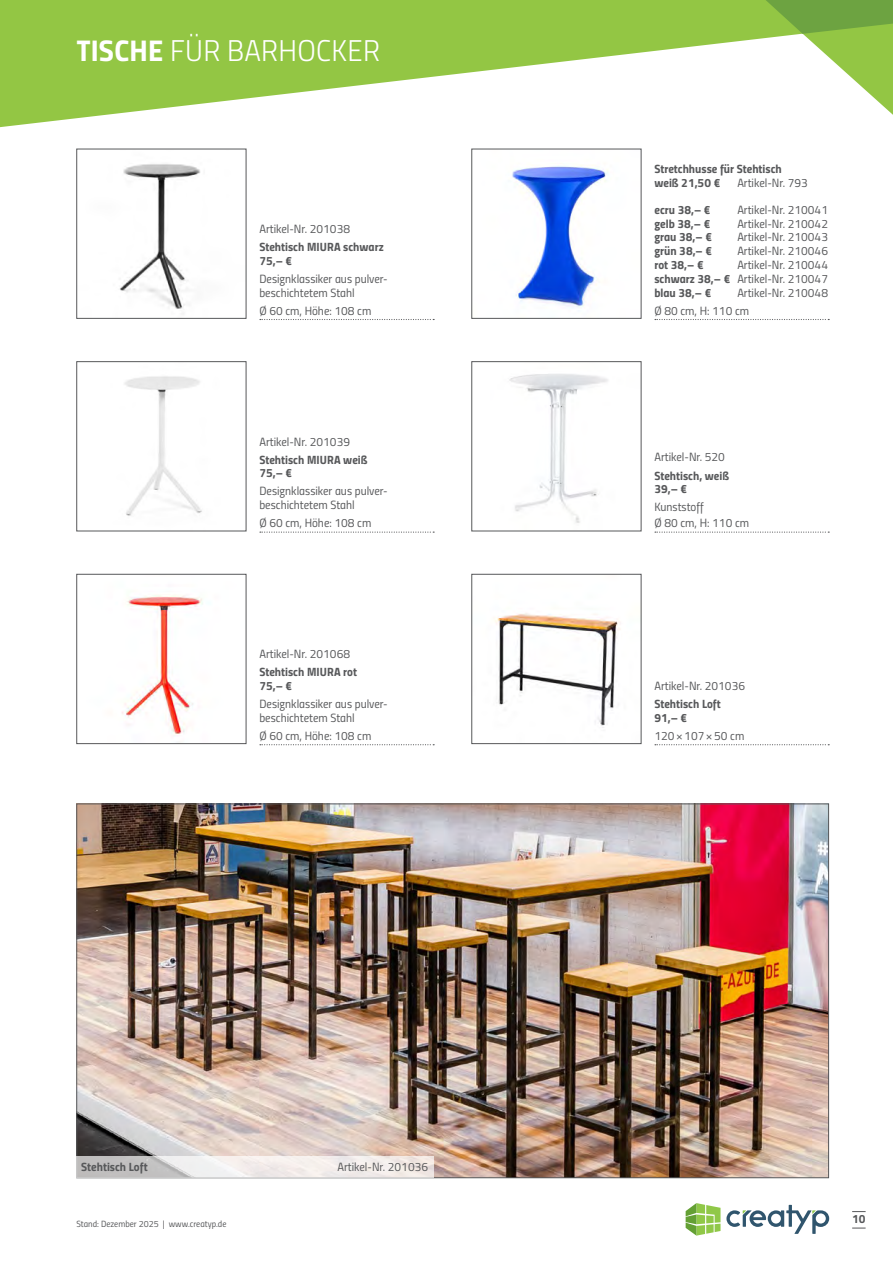
<style>
.page{position:relative;width:893px;height:1263px;background:#fff}
.page>*{position:absolute;margin:0;border:0;box-sizing:border-box;transform-origin:0 0}
.t1{font:30px "Titillium Light Upright";letter-spacing:.01em;color:#fff}
.t2{font:12px/13.8px "Titillium Regular Upright";color:#57585a}
.t3{font:12px/13.8px "Titillium Bold Upright";color:#57585a}
.t4{font:9px "Titillium Regular Upright";color:#57585a}
.s1{font-family:"Titillium Bold Upright"}
</style>
<div class="page">
<svg style="left:0;top:0;width:751px;height:128px;fill:#93c644"></svg>
<svg style="left:751px;top:0;width:142px;height:115px"></svg>
<svg style="left:686px;top:1203px;width:34px;height:32px"></svg>
<svg style="left:726px;top:1205px;width:103px;height:29px"></svg>
<svg style="left:852px;top:1211px;width:14px;height:1px"></svg>
<svg style="left:852px;top:1228px;width:14px;height:1px"></svg>
<img style="left:120px;top:164px;width:80px;height:150px">
<svg style="left:260px;top:319px;width:174px;height:1px"></svg>
<img style="left:124px;top:376px;width:78px;height:140px">
<svg style="left:260px;top:531px;width:174px;height:2px"></svg>
<img style="left:121px;top:595px;width:82px;height:140px">
<div style="left:77px;top:574px;width:169px;height:170px;border:1px solid #57585a"></div>
<svg style="left:260px;top:744px;width:174px;height:1px"></svg>
<img style="left:512px;top:165px;width:96px;height:143px">
<svg style="left:655px;top:319px;width:174px;height:1px"></svg>
<img style="left:509px;top:374px;width:99px;height:149px">
<svg style="left:655px;top:531px;width:174px;height:2px"></svg>
<img style="left:494px;top:613px;width:126px;height:115px">
<div style="left:472px;top:574px;width:169px;height:170px;border:1px solid #57585a"></div>
<svg style="left:655px;top:744px;width:174px;height:1px"></svg>
<img style="left:79px;top:806px;width:748px;height:370px">
<svg style="left:77px;top:1157px;width:357px;height:21px;fill:#f0eae8"></svg>
<h1 class="t1" style="left:77px;top:29px;width:305px"><span class="s1">TISCHE</span> FÜR BARHOCKER</h1>
<p class="t2" style="left:259px;top:221px;width:92px">Artikel-Nr. 201038</p>
<p class="t3" style="left:259px;top:239px;width:126px">Stehtisch MIURA schwarz<br>75,– €</p>
<p class="t2" style="left:259px;top:271px;width:130px">Designklassiker aus pulver&shy;beschichtetem Stahl</p>
<p class="t2" style="left:259px;top:303px;width:114px">Ø 60 cm, Höhe: 108 cm</p>
<p class="t2" style="left:259px;top:434px;width:92px">Artikel-Nr. 201039</p>
<p class="t3" style="left:259px;top:452px;width:110px">Stehtisch MIURA weiß<br>75,– €</p>
<p class="t2" style="left:259px;top:484px;width:130px">Designklassiker aus pulver&shy;beschichtetem Stahl</p>
<p class="t2" style="left:259px;top:515px;width:114px">Ø 60 cm, Höhe: 108 cm</p>
<p class="t2" style="left:259px;top:646px;width:92px">Artikel-Nr. 201068</p>
<p class="t3" style="left:259px;top:664px;width:99px">Stehtisch MIURA rot<br>75,– €</p>
<p class="t2" style="left:259px;top:696px;width:130px">Designklassiker aus pulver&shy;beschichtetem Stahl</p>
<p class="t2" style="left:259px;top:728px;width:114px">Ø 60 cm, Höhe: 108 cm</p>
<p class="t3" style="left:81px;top:1159px;width:68px">Stehtisch Loft</p>
<p class="t2" style="left:337px;top:1160px;width:92px">Artikel-Nr. 201036</p>
<p class="t4" style="left:77px;top:1217px;width:151px">Stand: Dezember 2025 | www.creatyp.de</p>
<p class="t3" style="left:654px;top:162px;width:129px">Stretchhusse für Stehtisch weiß 21,50 €</p>
<p class="t2" style="left:737px;top:176px;width:72px">Artikel-Nr. 793</p>
<p class="t3" style="left:654px;top:202px;width:58px">ecru 38,– €</p>
<p class="t2" style="left:737px;top:202px;width:92px">Artikel-Nr. 210041</p>
<p class="t3" style="left:654px;top:216px;width:57px">gelb 38,– €</p>
<p class="t2" style="left:737px;top:216px;width:92px">Artikel-Nr. 210042</p>
<p class="t3" style="left:654px;top:230px;width:59px">grau 38,– €</p>
<p class="t2" style="left:737px;top:230px;width:92px">Artikel-Nr. 210043</p>
<p class="t3" style="left:654px;top:243px;width:59px">grün 38,– €</p>
<p class="t2" style="left:737px;top:243px;width:92px">Artikel-Nr. 210046</p>
<p class="t3" style="left:654px;top:257px;width:51px">rot 38,– €</p>
<p class="t2" style="left:654px;top:257px;width:175px;text-align:right">Artikel-Nr. 210044<br><span class="s1">schwarz 38,– €</span> Artikel-Nr. 210047</p>
<p class="t3" style="left:654px;top:285px;width:59px">blau 38,– €</p>
<p class="t2" style="left:654px;top:283px;width:175px;line-height:18px;text-indent:83px">Artikel-Nr. 210048<br>Ø 80 cm, H: 110 cm</p>
<p class="t2" style="left:654px;top:450px;width:72px">Artikel-Nr. 520</p>
<p class="t3" style="left:654px;top:468px;width:76px">Stehtisch, weiß<br>39,– €</p>
<p class="t2" style="left:654px;top:499px;width:96px;line-height:15.9px">Kunststoff<br>Ø 80 cm, H: 110 cm</p>
<p class="t2" style="left:654px;top:678px;width:92px">Artikel-Nr. 201036</p>
<p class="t3" style="left:654px;top:696px;width:68px">Stehtisch Loft<br>91,– €</p>
<p class="t2" style="left:654px;top:728px;width:91px">120×107×50 cm</p>
<p class="t3" style="left:852px;top:1211px;width:15px">10</p>
</div>
